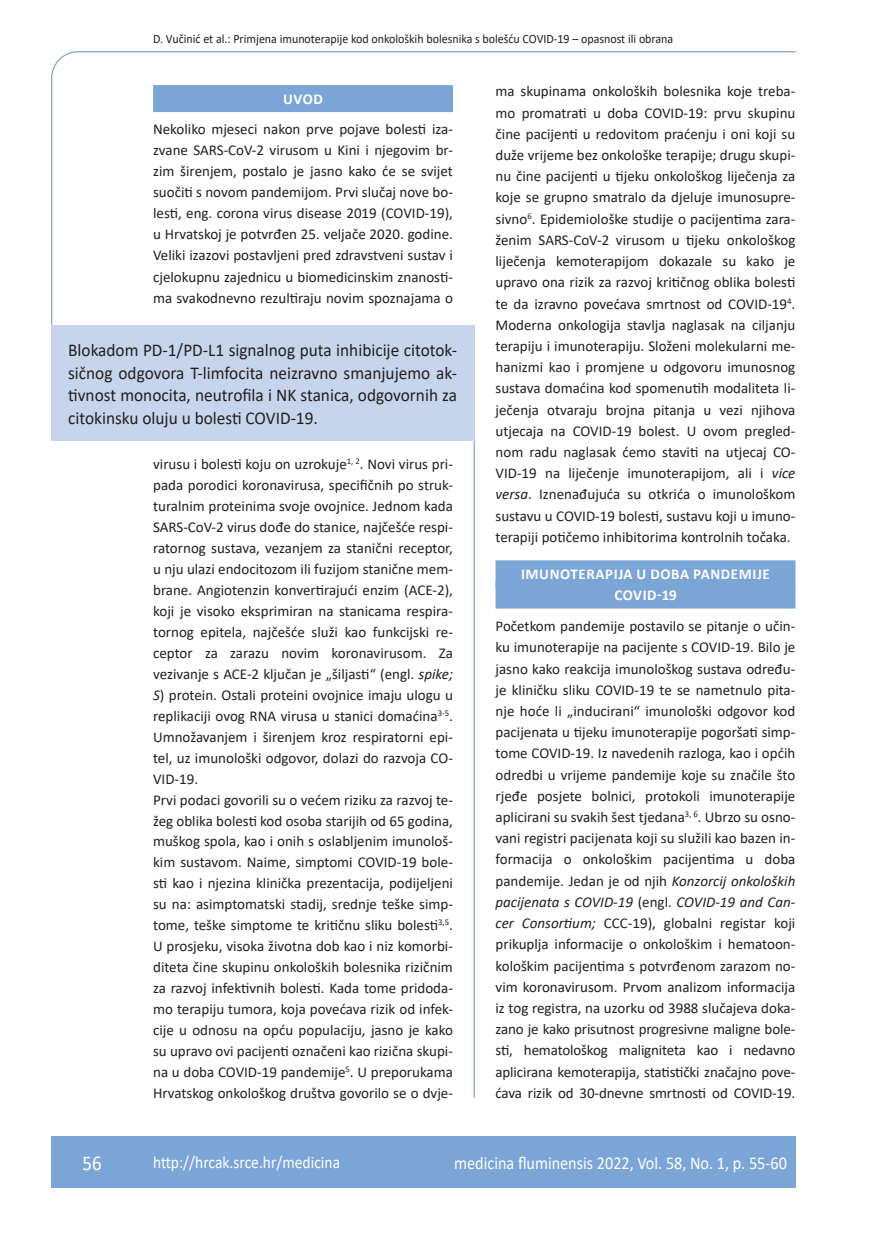
<style>
.page{position:relative;width:872px;height:1234px;background:#fff}
.page>*{position:absolute;margin:0;border:0;box-sizing:border-box;transform-origin:0 0}
.t1{font:21px "Calibri";color:#fff;scale:.9 1}
.anterfile{font:18px/22.5px "Calibri";color:#231f20;text-align:justify;scale:.96 1}
.t2{font:18px "Calibri";color:#fff;scale:.9 1}
.t3{font:17.25px "Calibri";color:#fff;scale:.9 1}
.osnovni_tekst{font:15px/21.1px "Calibri";color:#231f20;text-align:justify}
.naslov_ruler{font:700 15px "Calibri";letter-spacing:.04em;color:#fff}
.glava{font:12.75px "Calibri";color:#231f20;scale:.94 1}
.s1{font-style:italic}
</style>
<div class="page">
<svg style="left:51px;top:51px;width:745px;height:275px"></svg>
<hr style="left:473px;top:441px;width:2px;height:656px;background:#7ca5d7">
<div style="left:51px;top:1135px;width:744px;height:51px;background:#7ca5d7"></div>
<div style="left:153px;top:85px;width:300px;height:27px;background:#7ca5d7"></div>
<div style="left:495px;top:560px;width:300px;height:27px;background:#7ca5d7"></div>
<div style="left:495px;top:581px;width:300px;height:27px;background:#7ca5d7"></div>
<div style="left:51px;top:325px;width:423px;height:116px;background:#c6d5ec"></div>
<p class="glava" style="left:153px;top:29px;width:555px">D. Vučinić et al.: Primjena imunoterapije kod onkoloških bolesnika s bolešću COVID-19 – opasnost ili obrana</p>
<p class="naslov_ruler" style="left:283px;top:88px;width:41px">UVOD</p>
<p class="osnovni_tekst" style="left:153px;top:118px;width:301px">Nekoliko mjeseci nakon prve pojave bolesti iza&shy;zvane SARS-CoV-2 virusom u Kini i njegovim br&shy;zim širenjem, postalo je jasno kako će se svijet suočiti s novom pandemijom. Prvi slučaj nove bo&shy;lesti, eng. corona virus disease 2019 (COVID-19), u Hrvatskoj je potvrđen 25. veljače 2020. godine.<br>Veliki izazovi postavljeni pred zdravstveni sustav i cjelokupnu zajednicu u biomedicinskim znanosti&shy;ma svakodnevno rezultiraju novim spoznajama o</p>
<p class="anterfile" style="left:68px;top:338px;width:407px">Blokadom PD-1/PD-L1 signalnog puta inhibicije citotok&shy;sičnog odgovora T-limfocita neizravno smanjujemo ak&shy;tivnost monocita, neutrofila i NK stanica, odgovornih za citokinsku oluju u bolesti COVID-19.</p>
<p class="osnovni_tekst" style="left:153px;top:453px;width:301px">virusu i bolesti koju on uzrokuje<sup>1,</sup> <sup>2</sup>. Novi virus pri&shy;pada porodici koronavirusa, specifičnih po struk&shy;turalnim proteinima svoje ovojnice. Jednom kada SARS-CoV-2 virus dođe do stanice, najčešće respi&shy;ratornog sustava, vezanjem za stanični receptor, u nju ulazi endocitozom ili fuzijom stanične mem&shy;brane. Angiotenzin konvertirajući enzim (ACE-2), koji je visoko eksprimiran na stanicama respira&shy;tornog epitela, najčešće služi kao funkcijski re&shy;ceptor za zarazu novim koronavirusom. Za vezivanje s ACE-2 ključan je „šiljasti“ (engl. <span class="s1">spike; S</span>) protein. Ostali proteini ovojnice imaju ulogu u replikaciji ovog RNA virusa u stanici domaćina<sup>3-5</sup>.<br>Umnožavanjem i širenjem kroz respiratorni epi&shy;tel, uz imunološki odgovor, dolazi do razvoja CO-VID-19.</p>
<p class="osnovni_tekst" style="left:153px;top:788px;width:301px">Prvi podaci govorili su o većem riziku za razvoj te&shy;žeg oblika bolesti kod osoba starijih od 65 godina, muškog spola, kao i onih s oslabljenim imunološ&shy;kim sustavom. Naime, simptomi COVID-19 bole&shy;sti kao i njezina klinička prezentacija, podijeljeni su na: asimptomatski stadij, srednje teške simp&shy;tome, teške simptome te kritičnu sliku bolesti<sup>3,5</sup>.<br>U prosjeku, visoka životna dob kao i niz komorbi&shy;diteta čine skupinu onkoloških bolesnika rizičnim za razvoj infektivnih bolesti. Kada tome pridoda&shy;mo terapiju tumora, koja povećava rizik od infek&shy;cije u odnosu na opću populaciju, jasno je kako su upravo ovi pacijenti označeni kao rizična skupi&shy;na u doba COVID-19 pandemije<sup>5</sup>. U preporukama Hrvatskog onkološkog društva govorilo se o dvje-</p>
<p class="osnovni_tekst" style="left:495px;top:80px;width:301px">ma skupinama onkoloških bolesnika koje treba&shy;mo promatrati u doba COVID-19: prvu skupinu čine pacijenti u redovitom praćenju i oni koji su duže vrijeme bez onkološke terapije; drugu skupi&shy;nu čine pacijenti u tijeku onkološkog liječenja za koje se grupno smatralo da djeluje imunosupre&shy;sivno<sup>6</sup>. Epidemiološke studije o pacijentima zara&shy;ženim SARS-CoV-2 virusom u tijeku onkološkog liječenja kemoterapijom dokazale su kako je upravo ona rizik za razvoj kritičnog oblika bolesti te da izravno povećava smrtnost od COVID-19<sup>4</sup>.<br>Moderna onkologija stavlja naglasak na ciljanju terapiju i imunoterapiju. Složeni molekularni me&shy;hanizmi kao i promjene u odgovoru imunosnog sustava domaćina kod spomenutih modaliteta li&shy;ječenja otvaraju brojna pitanja u vezi njihova utjecaja na COVID-19 bolest. U ovom pregled&shy;nom radu naglasak ćemo staviti na utjecaj CO-VID-19 na liječenje imunoterapijom, ali i <span class="s1">vice versa</span>. Iznenađujuća su otkrića o imunološkom sustavu u COVID-19 bolesti, sustavu koji u imuno&shy;terapiji potičemo inhibitorima kontrolnih točaka.</p>
<p class="naslov_ruler" style="left:521px;top:563px;width:250px">IMUNOTERAPIJA U DOBA PANDEMIJE</p>
<p class="naslov_ruler" style="left:614px;top:584px;width:64px">COVID-19</p>
<p class="osnovni_tekst" style="left:495px;top:615px;width:301px">Početkom pandemije postavilo se pitanje o učin&shy;ku imunoterapije na pacijente s COVID-19. Bilo je jasno kako reakcija imunološkog sustava određu&shy;je kliničku sliku COVID-19 te se nametnulo pita&shy;nje hoće li „inducirani“ imunološki odgovor kod pacijenata u tijeku imunoterapije pogoršati simp&shy;tome COVID-19. Iz navedenih razloga, kao i općih odredbi u vrijeme pandemije koje su značile što rjeđe posjete bolnici, protokoli imunoterapije aplicirani su svakih šest tjedana<sup>3,</sup> <sup>6</sup>. Ubrzo su osno&shy;vani registri pacijenata koji su služili kao bazen in&shy;formacija o onkološkim pacijentima u doba pandemije. Jedan je od njih <span class="s1">Konzorcij onkoloških pacijenata s COVID-19</span> (engl. <span class="s1">COVID-19 and Can&shy;cer Consortium;</span> CCC-19), globalni registar koji prikuplja informacije o onkološkim i hematoon&shy;kološkim pacijentima s potvrđenom zarazom no&shy;vim koronavirusom. Prvom analizom informacija iz tog registra, na uzorku od 3988 slučajeva doka&shy;zano je kako prisutnost progresivne maligne bole&shy;sti, hematološkog maligniteta kao i nedavno aplicirana kemoterapija, statistički značajno pove&shy;ćava rizik od 30-dnevne smrtnosti od COVID-19.</p>
<p class="t1" style="left:82px;top:1147px;width:23px">56</p>
<p class="t3" style="left:153px;top:1149px;width:209px">http://hrcak.srce.hr/medicina</p>
<p class="t2" style="left:454px;top:1149px;width:371px">medicina fluminensis 2022, Vol. 58, No. 1, p. 55-60</p>
</div>
